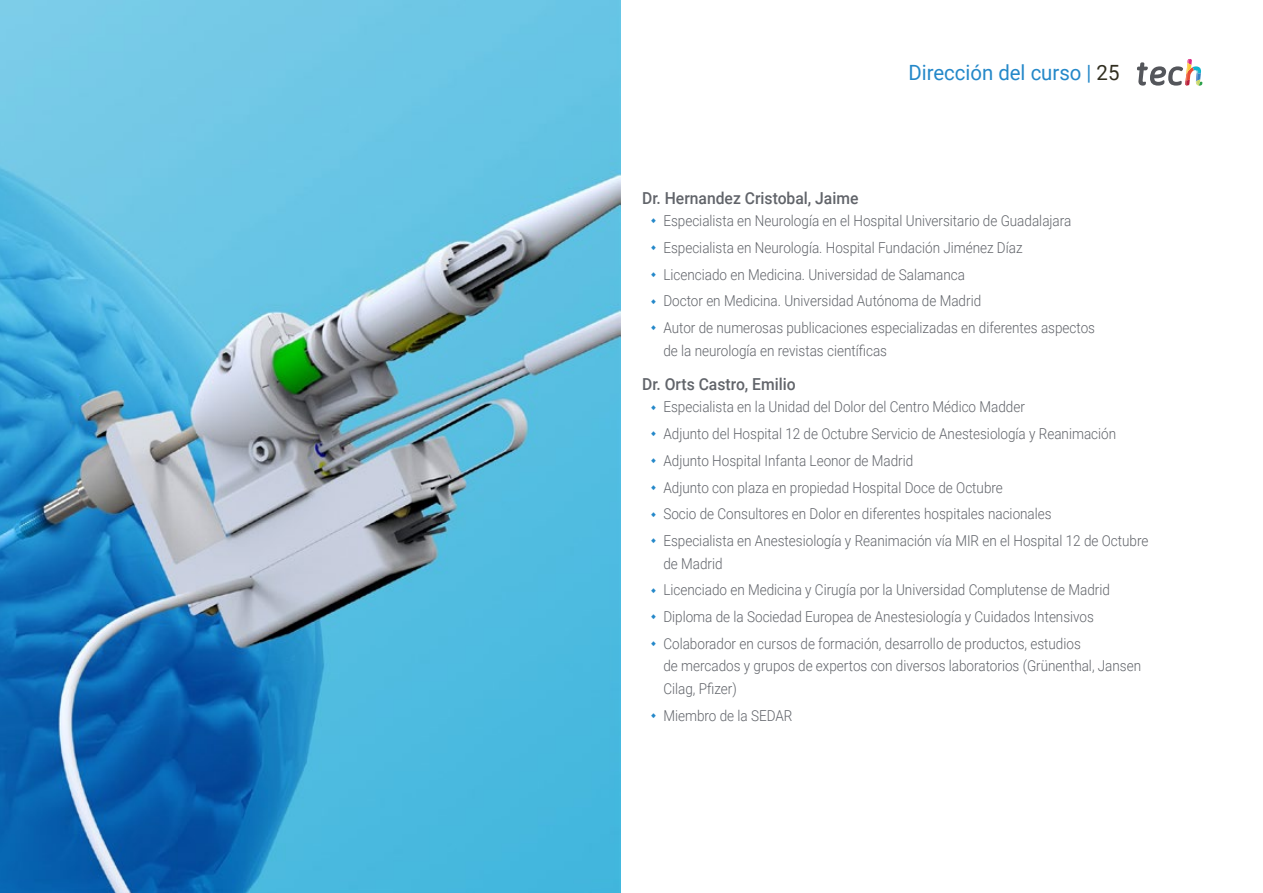
<style>
.page{position:relative;width:1263px;height:893px;background:#fff}
.page>*{position:absolute;margin:0;border:0;box-sizing:border-box;transform-origin:0 0}
.t1{font:21px "Roboto";color:#2488c9}
.t2{font:500 16.5px "Roboto";color:#61646a;scale:.95 1}
.t3{font:300 15px/26.7px "Roboto";color:#61646a;scale:.9 1}
.s1{color:#312e20}
</style>
<div class="page">
<img style="left:0;top:0;width:621px;height:893px">
<svg style="left:1137px;top:59px;width:65px;height:27px"></svg>
<h1 class="t1" style="left:908px;top:57px;width:213px">Dirección del curso | <span class="s1">25</span></h1>
<p class="t2" style="left:642px;top:186px;width:229px">Dr. Hernandez Cristobal, Jaime</p>
<p class="t3" style="left:663px;top:207px;width:481px">Especialista en Neurología en el Hospital Universitario de Guadalajara Especialista en Neurología. Hospital Fundación Jiménez Díaz<br>Licenciado en Medicina. Universidad de Salamanca<br>Doctor en Medicina. Universidad Autónoma de Madrid<br>Autor de numerosas publicaciones especializadas en diferentes aspectos</p>
<p class="t3" style="left:663px;top:336px;width:250px">de la neurología en revistas científicas</p>
<p class="t2" style="left:642px;top:372px;width:163px">Dr. Orts Castro, Emilio</p>
<p class="t3" style="left:663px;top:393px;width:540px">Especialista en la Unidad del Dolor del Centro Médico Madder<br>Adjunto del Hospital 12 de Octubre Servicio de Anestesiología y Reanimación Adjunto Hospital Infanta Leonor de Madrid<br>Adjunto con plaza en propiedad Hospital Doce de Octubre<br>Socio de Consultores en Dolor en diferentes hospitales nacionales<br>Especialista en Anestesiología y Reanimación vía MIR en el Hospital 12 de Octubre</p>
<p class="t3" style="left:663px;top:549px;width:498px">de Madrid<br>Licenciado en Medicina y Cirugía por la Universidad Complutense de Madrid Diploma de la Sociedad Europea de Anestesiología y Cuidados Intensivos Colaborador en cursos de formación, desarrollo de productos, estudios</p>
<p class="t3" style="left:663px;top:654px;width:532px;line-height:22.5px">de mercados y grupos de expertos con diversos laboratorios (Grünenthal, Jansen<br>Cilag, Pfizer)</p>
<p class="t3" style="left:663px;top:701px;width:145px">Miembro de la SEDAR</p>
</div>
